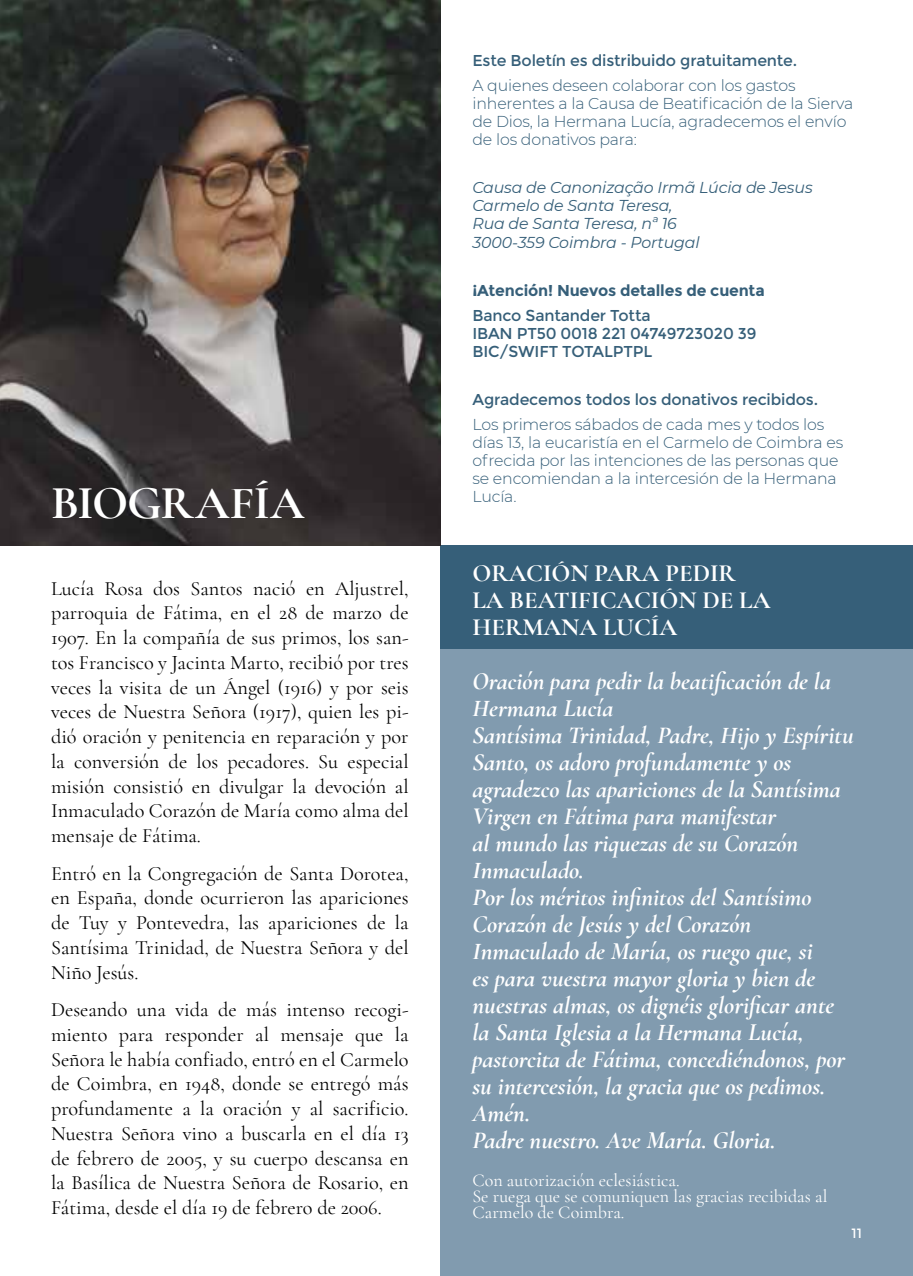
<style>
.page{position:relative;width:913px;height:1276px;background:#fff}
.page>*{position:absolute;margin:0;border:0;box-sizing:border-box;transform-origin:0 0}
.t1{font:700 47.25px "Cormorant Garamond";letter-spacing:-.02em;color:#fff}
.t2{font:italic 700 24.75px/27px "Cormorant Garamond";color:#fff}
.t3{font:700 24.75px/27px "Cormorant Garamond";color:#fff}
.t4{font:20.25px/24.8px "Cormorant Garamond";color:#000;text-align:justify}
.t5{font:18px/15.8px "Cormorant Garamond";color:#fff}
.t6{font:300 15.75px/18px "Montserrat";letter-spacing:-.01em;color:#365f79}
.t7{font:15.75px/18px "Montserrat";letter-spacing:-.01em;color:#365f79}
.t8{font:italic 15.75px/18px "Montserrat";letter-spacing:-.01em;color:#365f79}
.t9{font:700 15.75px "Montserrat";letter-spacing:-.01em;color:#365f79}
.t10{font:13.5px "Montserrat";color:#fff}
</style>
<div class="page">
<div style="left:440px;top:545px;width:472px;height:731px;background:#819baf"></div>
<div style="left:440px;top:545px;width:472px;height:104px;background:#365f79"></div>
<img style="left:0;top:0;width:440px;height:545px">
<h1 class="t1" style="left:51px;top:474px;width:254px">BIOGRAFÍA</h1>
<p class="t4" style="left:51px;top:575px;width:359px">Lucía Rosa dos Santos nació en Aljustrel, parroquia de Fátima, en el 28 de marzo de 1907. En la compañía de sus primos, los san&shy;tos Francisco y Jacinta Marto, recibió por tres veces la visita de un Ángel (1916) y por seis veces de Nuestra Señora (1917), quien les pi&shy;dió oración y penitencia en reparación y por la conversión de los pecadores. Su especial misión consistió en divulgar la devoción al Inmaculado Corazón de María como alma del mensaje de Fátima.</p>
<p class="t4" style="left:51px;top:860px;width:359px">Entró en la Congregación de Santa Dorotea, en España, donde ocurrieron las apariciones de Tuy y Pontevedra, las apariciones de la Santísima Trinidad, de Nuestra Señora y del Niño Jesús.</p>
<p class="t4" style="left:51px;top:997px;width:359px">Deseando una vida de más intenso recogi&shy;miento para responder al mensaje que la Señora le había confiado, entró en el Carmelo de Coimbra, en 1948, donde se entregó más profundamente a la oración y al sacrificio.<br>Nuestra Señora vino a buscarla en el día 13 de febrero de 2005, y su cuerpo descansa en la Basílica de Nuestra Señora de Rosario, en Fátima, desde el día 19 de febrero de 2006.</p>
<p class="t7" style="left:472px;top:52px;width:326px">Este Boletín es distribuido gratuitamente.</p>
<p class="t6" style="left:472px;top:76px;width:382px">A quienes deseen colaborar con los gastos inherentes a la Causa de Beatificación de la Sierva de Dios, la Hermana Lucía, agradecemos el envío de los donativos para:</p>
<p class="t8" style="left:472px;top:178px;width:341px">Causa de Canonização Irmã Lúcia de Jesus<br>Carmelo de Santa Teresa,<br>Rua de Santa Teresa, nª 16<br>3000-359 Coimbra - Portugal</p>
<p class="t9" style="left:472px;top:281px;width:294px">¡Atención! Nuevos detalles de cuenta</p>
<p class="t7" style="left:472px;top:306px;width:285px">Banco Santander Totta<br>IBAN PT50 0018 221 04749723020 39<br>BIC/SWIFT TOTALPTPL</p>
<p class="t7" style="left:472px;top:391px;width:347px">Agradecemos todos los donativos recibidos.</p>
<p class="t6" style="left:472px;top:415px;width:372px">Los primeros sábados de cada mes y todos los días 13, la eucaristía en el Carmelo de Coimbra es ofrecida por las intenciones de las personas que se encomiendan a la intercesión de la Hermana Lucía.</p>
<p class="t3" style="left:472px;top:559px;width:299px">ORACIÓN PARA PEDIR<br>LA BEATIFICACIÓN DE LA<br>HERMANA LUCÍA</p>
<p class="t2" style="left:472px;top:667px;width:382px">Oración para pedir la beatificación de la Hermana Lucía<br>Santísima Trinidad, Padre, Hijo y Espíritu Santo, os adoro profundamente y os agradezco las apariciones de la Santísima Virgen en Fátima para manifestar<br>al mundo las riquezas de su Corazón Inmaculado.<br>Por los méritos infinitos del Santísimo Corazón de Jesús y del Corazón Inmaculado de María, os ruego que, si<br>es para vuestra mayor gloria y bien de nuestras almas, os dignéis glorificar ante la Santa Iglesia a la Hermana Lucía, pastorcita de Fátima, concediéndonos, por su intercesión, la gracia que os pedimos.<br>Amén.<br>Padre nuestro. Ave María. Gloria.</p>
<p class="t5" style="left:472px;top:1172px;width:356px">Con autorización eclesiástica.<br>Se ruega que se comuniquen las gracias recibidas al<br>Carmelo de Coimbra.</p>
<p class="t10" style="left:850px;top:1225px;width:12px">11</p>
</div>
